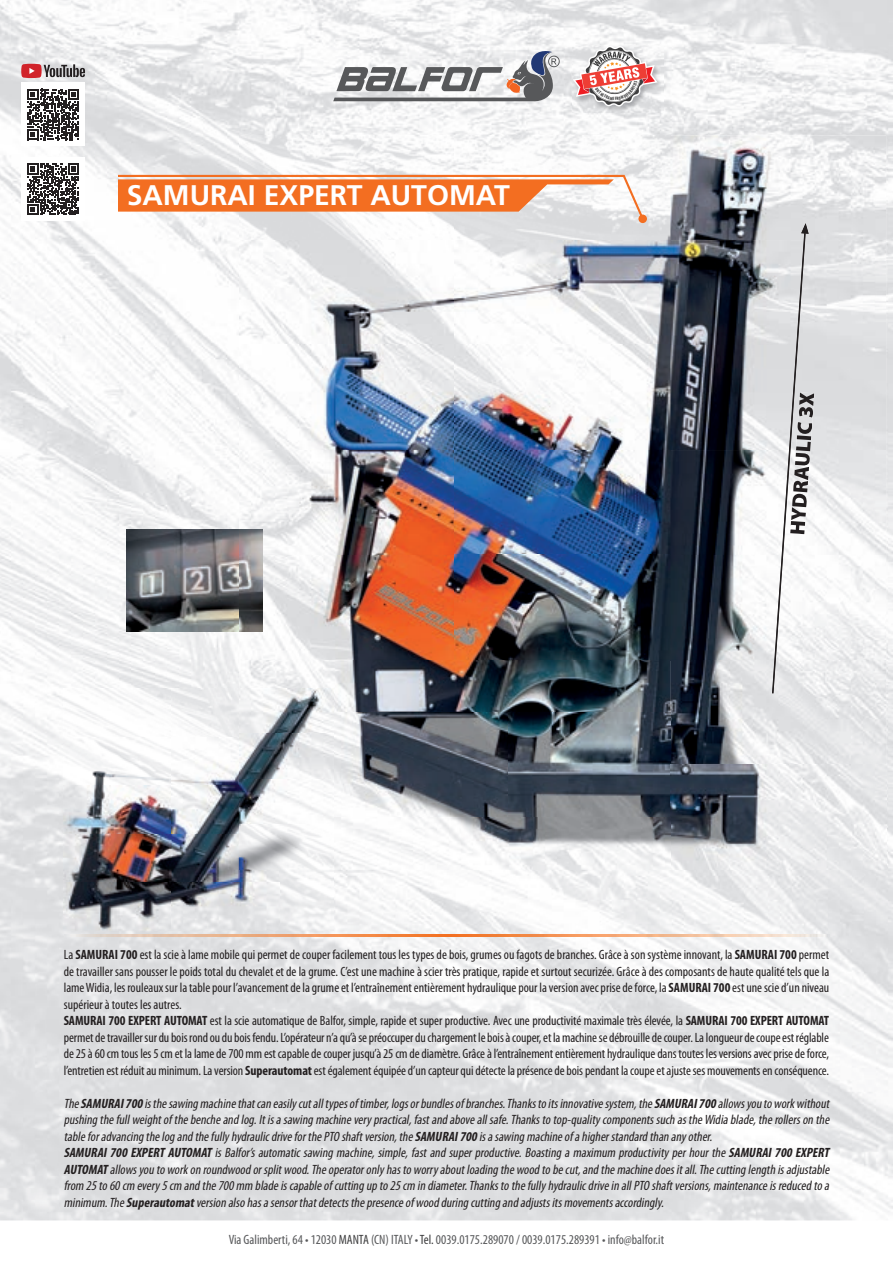
<style>
.page{position:relative;width:893px;height:1263px;background:#fff}
.page>*{position:absolute;margin:0;border:0;box-sizing:border-box;transform-origin:0 0}
.t1{font:700 28.35px "Frutiger LT Std";color:#fff}
.t2{font:condensed 13.5px/16.5px "Myriad Pro";letter-spacing:-.01em;color:#231f20}
.t3{font:italic condensed 13.5px/16.5px "Myriad Pro";color:#231f20}
.t4{font:condensed 13.5px "Myriad Pro";color:#57585a}
.s1{font-weight:700}
.s2{color:#3e3e3f}
</style>
<div class="page">
<img style="left:0;top:0;width:893px;height:1220px">
<img style="left:64px;top:935px;width:766px;height:1px">
<svg style="left:333px;top:50px;width:227px;height:52px"></svg>
<img style="left:572px;top:45px;width:91px;height:68px">
<img style="left:64px;top:689px;width:176px;height:145px">
<img style="left:64px;top:834px;width:215px;height:97px">
<img style="left:279px;top:870px;width:54px;height:61px">
<svg style="left:21px;top:64px;width:64px;height:14px"></svg>
<div style="left:21px;top:82px;width:64px;height:64px;background:#fff"></div>
<svg style="left:27px;top:89px;width:52px;height:51px"></svg>
<div style="left:21px;top:157px;width:64px;height:64px;background:#fff"></div>
<svg style="left:27px;top:164px;width:52px;height:51px"></svg>
<img style="left:126px;top:530px;width:114px;height:101px">
<img style="left:240px;top:135px;width:646px;height:525px">
<img style="left:240px;top:660px;width:430px;height:52px">
<img style="left:670px;top:660px;width:216px;height:210px">
<img style="left:333px;top:712px;width:338px;height:158px">
<img style="left:240px;top:689px;width:93px;height:181px">
<svg style="left:772px;top:223px;width:37px;height:470px"></svg>
<img style="left:790px;top:392px;width:24px;height:142px">
<svg style="left:118px;top:175px;width:526px;height:44px"></svg>
<div style="left:638px;top:215px;width:9px;height:8px;background:#f36e21;border-radius:50%"></div>
<svg style="left:573px;top:46px;width:85px;height:61px"></svg>
<h1 class="t1" style="left:127px;top:179px;width:385px">SAMURAI EXPERT AUTOMAT</h1>
<p class="t2" style="left:64px;top:947px;width:767px">La <span class="s1">SAMURAI 700</span> est la scie à lame mobile qui permet de couper facilement tous les types de bois, grumes ou fagots de branches. Grâce à son système innovant, la <span class="s1">SAMURAI 700</span> permet de travailler sans pousser le poids total du chevalet et de la grume. C’est une machine à scier très pratique, rapide et surtout securizée. Grâce à des composants de haute qualité tels que la lame Widia, les rouleaux sur la table pour l’avancement de la grume et l’entraînement entièrement hydraulique pour la version avec prise de force, la <span class="s1">SAMURAI 700</span> est une scie d’un niveau supérieur à toutes les autres.<br><span class="s1">SAMURAI 700 EXPERT AUTOMAT</span> est la scie automatique de Balfor, simple, rapide et super productive. Avec une productivité maximale très élevée, la <span class="s1">SAMURAI 700 EXPERT AUTOMAT </span>permet de travailler sur du bois rond ou du bois fendu. L’opérateur n’a qu’à se préoccuper du chargement le bois à couper, et la machine se débrouille de couper. La longueur de coupe est réglable de 25 à 60 cm tous les 5 cm et la lame de 700 mm est capable de couper jusqu’à 25 cm de diamètre. Grâce à l’entraînement entièrement hydraulique dans toutes les versions avec prise de force, l’entretien est réduit au minimum. La version <span class="s1">Superautomat</span> est également équipée d’un capteur qui détecte la présence de bois pendant la coupe et ajuste ses mouvements en conséquence.</p>
<p class="t3" style="left:64px;top:1095px;width:770px">The<span class="s1">SAMURAI700</span> isthesawing machinethatcan easilycutalltypesof timber,logsorbundlesof branches.Thanksto itsinnovativesystem,the<span class="s1">SAMURAI700</span> allowsyou to workwithout pushing thefullweightof thebencheand log.Itisasawing machineverypractical,fastand aboveallsafe.Thanksto top-qualitycomponentssuch astheWidiablade,therollerson the tableforadvancing thelog and thefullyhydraulicdriveforthePTO shaftversion,the<span class="s1">SAMURAI700</span> isasawing machineof ahigherstandard than anyother.<br><span class="s1">SAMURAI700 EXPERT AUTOMAT</span> isBalfor’sautomaticsawing machine,simple,fastand superproductive.Boasting amaximum productivityperhourthe<span class="s1">SAMURAI700 EXPERT AUTOMAT</span> allowsyou to workon roundwood orsplitwood.Theoperatoronlyhasto worryaboutloading thewood to becut,and themachinedoesitall.Thecutting length isadjustable from 25 to 60 cm every5 cm and the700 mm bladeiscapableof cutting up to 25 cm in diameter.Thanksto thefullyhydraulicdrivein allPTO shaftversions,maintenanceisreduced to a minimum.The<span class="s1">Superautomat</span>version also hasasensorthatdetectsthepresenceof wood during cutting and adjustsitsmovementsaccordingly.</p>
<p class="t4" style="left:229px;top:1233px;width:437px">Via Galimberti, 64 • 12030 <span class="s2">MANTA</span> (CN) ITALY • <span class="s2">Tel.</span> 0039.0175.289070 / 0039.0175.289391 • info@balfor.it</p>
</div>
